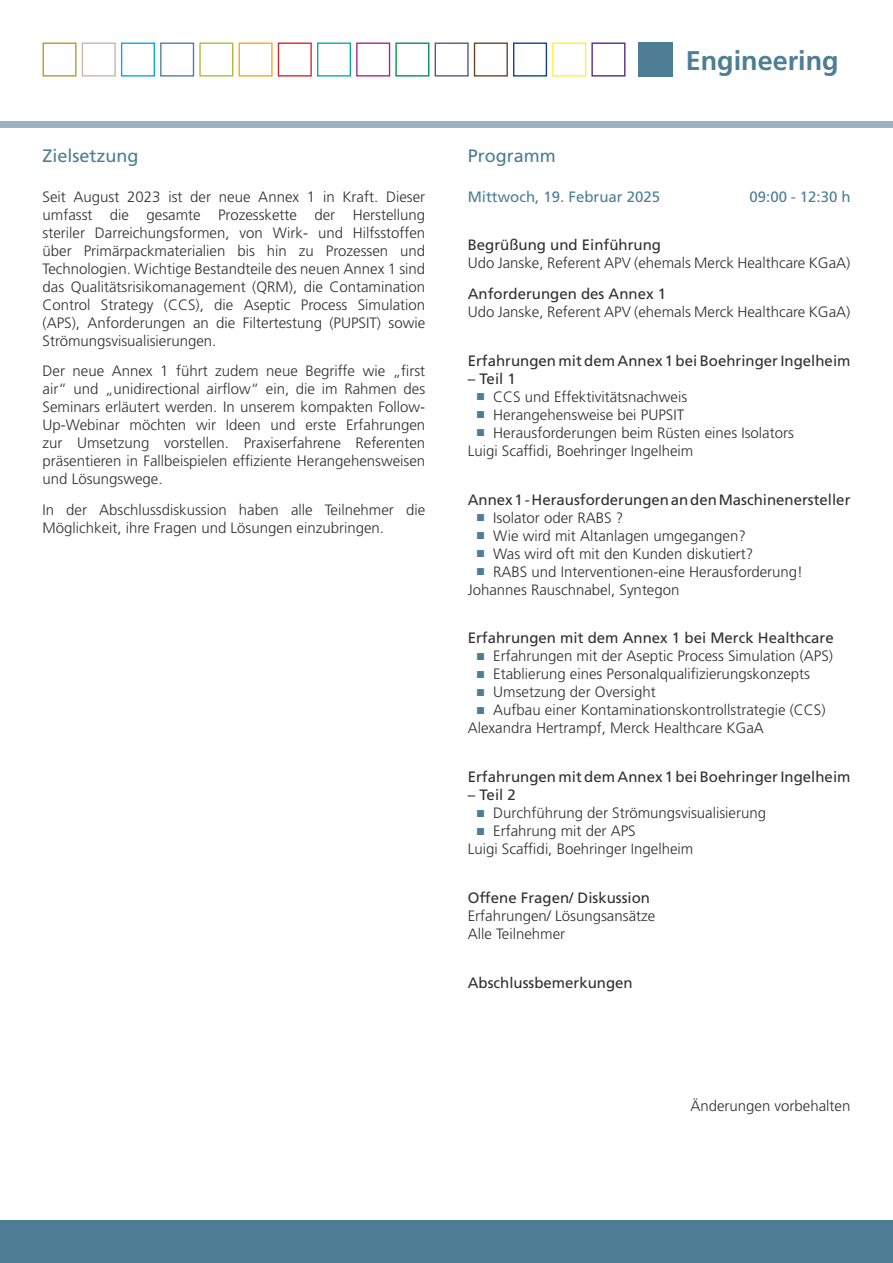
<style>
.page{position:relative;width:893px;height:1263px;background:#fff}
.page>*{position:absolute;margin:0;border:0;box-sizing:border-box;transform-origin:0 0}
.t1{font:700 27px "Frutiger LT Std";color:#4d7e95}
.t2{font:18px "Frutiger LT Std";color:#4d7e95}
.t3{font:300 15px/18px "Frutiger LT Std";color:#312f30}
.t4{font:15px "Frutiger LT Std";color:#312f30}
.t5{font:15px "Frutiger LT Std";color:#4d7e95}
.s1{font-family:"Arial";font-weight:400;color:#4d7e95}
</style>
<div class="page">
<div style="left:0;top:121px;width:893px;height:7px;background:#9eb1c0"></div>
<div style="left:0;top:1220px;width:893px;height:43px;background:#4d7e95"></div>
<div style="left:639px;top:43px;width:34px;height:34px;background:#4d7e95"></div>
<div style="left:160px;top:43px;width:34px;height:34px;border:1px solid #4d7e95"></div>
<div style="left:199px;top:43px;width:34px;height:34px;border:1px solid #a7bd39"></div>
<div style="left:121px;top:43px;width:34px;height:34px;border:1px solid #00a6e8"></div>
<div style="left:82px;top:43px;width:34px;height:34px;border:1px solid #c7b5ac"></div>
<div style="left:43px;top:43px;width:34px;height:34px;border:1px solid #b8942c"></div>
<div style="left:356px;top:43px;width:34px;height:34px;border:1px solid #a2238e"></div>
<div style="left:317px;top:43px;width:34px;height:34px;border:1px solid #00aca2"></div>
<div style="left:278px;top:43px;width:34px;height:34px;border:1px solid #da2128"></div>
<div style="left:239px;top:43px;width:34px;height:34px;border:1px solid #f9a51b"></div>
<div style="left:395px;top:43px;width:34px;height:34px;border:1px solid #008f46"></div>
<div style="left:435px;top:43px;width:34px;height:34px;border:1px solid #535481"></div>
<div style="left:474px;top:43px;width:34px;height:34px;border:1px solid #67401f"></div>
<div style="left:513px;top:43px;width:34px;height:34px;border:1px solid #083e89"></div>
<div style="left:552px;top:43px;width:34px;height:34px;border:1px solid #fff229"></div>
<div style="left:591px;top:43px;width:34px;height:34px;border:1px solid #4a2785"></div>
<p class="t2" style="left:43px;top:145px;width:98px">Zielsetzung</p>
<p class="t3" style="left:43px;top:188px;width:384px;text-align:justify">Seit August 2023 ist der neue Annex 1 in Kraft. Dieser umfasst die gesamte Prozesskette der Herstellung steriler Darreichungsformen, von Wirk- und Hilfsstoffen über Primärpackmaterialien bis hin zu Prozessen und Technologien. Wichtige Bestandteile des neuen Annex 1 sind das Qualitätsrisikomanagement (QRM), die Contamination Control Strategy (CCS), die Aseptic Process Simulation (APS), Anforderungen an die Filtertestung (PUPSIT) sowie Strömungsvisualisierungen.</p>
<p class="t3" style="left:43px;top:362px;width:384px;text-align:justify">Der neue Annex 1 führt zudem neue Begriffe wie „first air“ und „unidirectional airflow“ ein, die im Rahmen des Seminars erläutert werden. In unserem kompakten Follow-Up-Webinar möchten wir Ideen und erste Erfahrungen zur Umsetzung vorstellen. Praxiserfahrene Referenten präsentieren in Fallbeispielen effiziente Herangehensweisen und Lösungswege.</p>
<p class="t3" style="left:43px;top:501px;width:384px">In der Abschlussdiskussion haben alle Teilnehmer die<br>Möglichkeit, ihre Fragen und Lösungen einzubringen.</p>
<h1 class="t1" style="left:686px;top:44px;width:155px">Engineering</h1>
<p class="t2" style="left:468px;top:145px;width:90px">Programm</p>
<p class="t5" style="left:468px;top:188px;width:194px">Mittwoch, 19. Februar 2025</p>
<p class="t5" style="left:749px;top:188px;width:102px">09:00 - 12:30 h</p>
<p class="t4" style="left:468px;top:236px;width:195px">Begrüßung und Einführung</p>
<p class="t3" style="left:468px;top:254px;width:384px">Udo Janske, Referent APV (ehemals Merck Healthcare KGaA)</p>
<p class="t4" style="left:468px;top:285px;width:200px">Anforderungen des Annex 1</p>
<p class="t3" style="left:468px;top:303px;width:384px">Udo Janske, Referent APV (ehemals Merck Healthcare KGaA)</p>
<p class="t4" style="left:468px;top:352px;width:384px">Erfahrungen mit dem Annex 1 bei Boehringer Ingelheim</p>
<p class="t4" style="left:468px;top:370px;width:50px">– Teil 1</p>
<p class="t3" style="left:476px;top:388px;width:212px"><span class="s1">■</span> CCS und Effektivitätsnachweis</p>
<p class="t3" style="left:476px;top:406px;width:209px"><span class="s1">■</span> Herangehensweise bei PUPSIT</p>
<p class="t3" style="left:468px;top:424px;width:328px;text-indent:9px"><span class="s1">■</span> Herausforderungen beim Rüsten eines Isolators<br>Luigi Scaffidi, Boehringer Ingelheim</p>
<p class="t4" style="left:468px;top:491px;width:384px">Annex 1 - Herausforderungen an den Maschinenersteller</p>
<p class="t3" style="left:476px;top:509px;width:149px"><span class="s1">■</span> Isolator oder RABS ?</p>
<p class="t3" style="left:476px;top:527px;width:271px"><span class="s1">■</span> Wie wird mit Altanlagen umgegangen?</p>
<p class="t3" style="left:476px;top:545px;width:279px"><span class="s1">■</span> Was wird oft mit den Kunden diskutiert?</p>
<p class="t3" style="left:468px;top:563px;width:337px;text-indent:9px"><span class="s1">■</span> RABS und Interventionen-eine Herausforderung!<br>Johannes Rauschnabel, Syntegon</p>
<p class="t4" style="left:468px;top:629px;width:367px">Erfahrungen mit dem Annex 1 bei Merck Healthcare</p>
<p class="t3" style="left:476px;top:647px;width:358px"><span class="s1">■</span> Erfahrungen mit der Aseptic Process Simulation (APS)</p>
<p class="t3" style="left:476px;top:665px;width:335px"><span class="s1">■</span> Etablierung eines Personalqualifizierungskonzepts</p>
<p class="t3" style="left:476px;top:683px;width:181px"><span class="s1">■</span> Umsetzung der Oversight</p>
<p class="t3" style="left:468px;top:701px;width:359px;text-indent:9px"><span class="s1">■</span> Aufbau einer Kontaminationskontrollstrategie (CCS)<br>Alexandra Hertrampf, Merck Healthcare KGaA</p>
<p class="t4" style="left:468px;top:768px;width:384px">Erfahrungen mit dem Annex 1 bei Boehringer Ingelheim</p>
<p class="t4" style="left:468px;top:786px;width:50px">– Teil 2</p>
<p class="t3" style="left:476px;top:804px;width:291px"><span class="s1">■</span> Durchführung der Strömungsvisualisierung</p>
<p class="t3" style="left:468px;top:822px;width:227px;text-indent:9px"><span class="s1">■</span> Erfahrung mit der APS<br>Luigi Scaffidi, Boehringer Ingelheim</p>
<p class="t4" style="left:468px;top:889px;width:184px">Offene Fragen/ Diskussion</p>
<p class="t3" style="left:468px;top:907px;width:189px">Erfahrungen/ Lösungsansätze<br>Alle Teilnehmer</p>
<p class="t4" style="left:468px;top:974px;width:167px">Abschlussbemerkungen</p>
<p class="t3" style="left:690px;top:1097px;width:162px">Änderungen vorbehalten</p>
</div>
